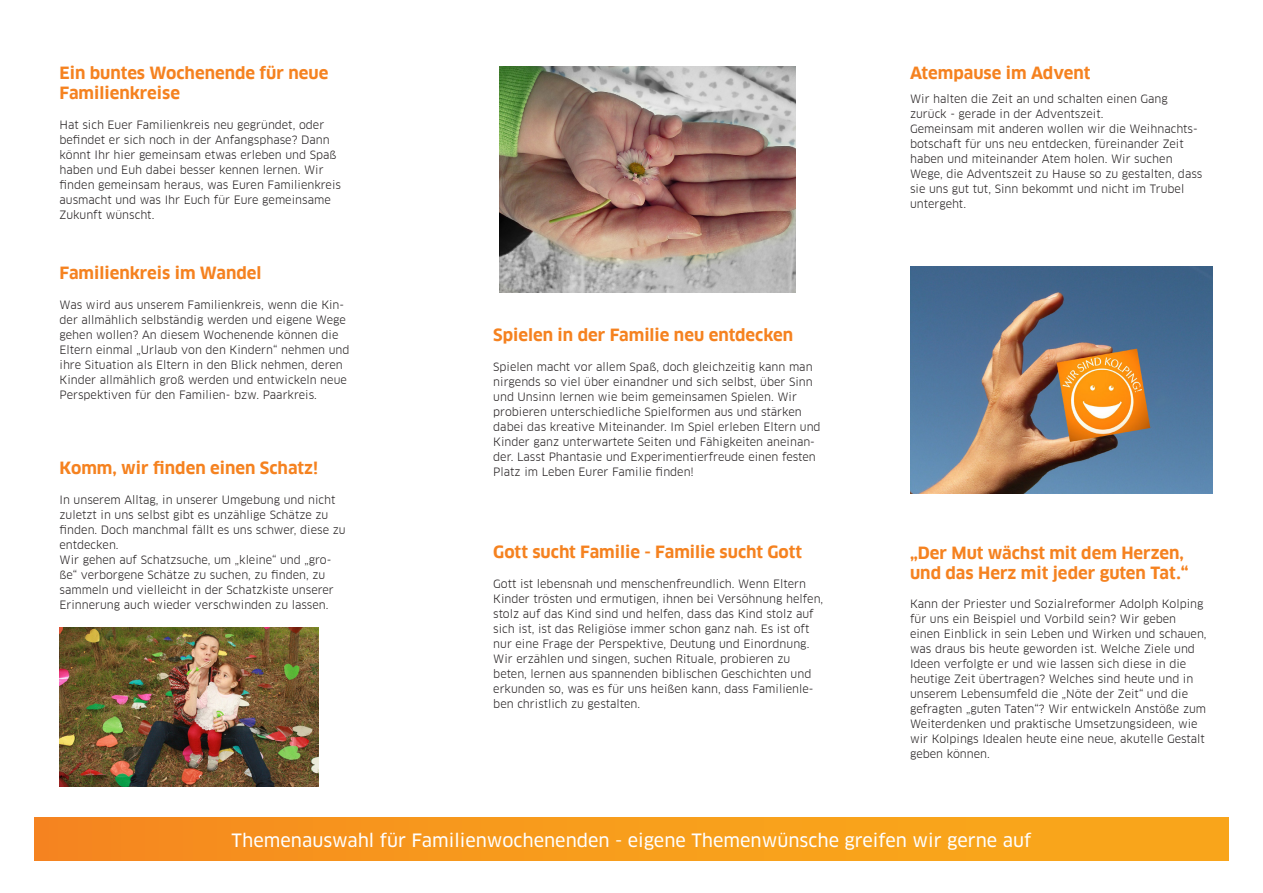
<style>
.page{position:relative;width:1263px;height:893px;background:#fff}
.page>*{position:absolute;margin:0;border:0;box-sizing:border-box;transform-origin:0 0}
.t1{font:18px "Clan OT News";color:#fff}
.Titel_Veranstaltung{font:700 16.5px/19.8px "Clan Offc";color:#f58220}
.Fließtext_neu{font:11.25px/15px "Clan Offc";color:#231f20}
</style>
<div class="page">
<div style="left:34px;top:817px;width:1195px;height:43px;background:linear-gradient(to right,#f68a1f,#faac1a)"></div>
<img style="left:910px;top:267px;width:302px;height:227px">
<img style="left:499px;top:66px;width:297px;height:227px">
<img style="left:60px;top:627px;width:259px;height:159px">
<p class="Titel_Veranstaltung" style="left:60px;top:63px;width:270px">Ein buntes Wochenende für neue<br>Familienkreise</p>
<p class="Fließtext_neu" style="left:60px;top:117px;width:283px">Hat sich Euer Familienkreis neu gegründet, oder befindet er sich noch in der Anfangsphase? Dann könnt Ihr hier gemeinsam etwas erleben und Spaß haben und Euh dabei besser kennen lernen. Wir finden gemeinsam heraus, was Euren Familienkreis ausmacht und was Ihr Euch für Eure gemeinsame Zukunft wünscht.</p>
<p class="Titel_Veranstaltung" style="left:60px;top:263px;width:204px">Familienkreis im Wandel</p>
<p class="Fließtext_neu" style="left:60px;top:297px;width:291px">Was wird aus unserem Familienkreis, wenn die Kin&shy;der allmählich selbständig werden und eigene Wege gehen wollen? An diesem Wochenende können die Eltern einmal „Urlaub von den Kindern“ nehmen und ihre Situation als Eltern in den Blick nehmen, deren Kinder allmählich groß werden und entwickeln neue Perspektiven für den Familien- bzw. Paarkreis.</p>
<p class="Titel_Veranstaltung" style="left:60px;top:458px;width:260px">Komm, wir finden einen Schatz!</p>
<p class="Fließtext_neu" style="left:60px;top:492px;width:288px">In unserem Alltag, in unserer Umgebung und nicht zuletzt in uns selbst gibt es unzählige Schätze zu finden. Doch manchmal fällt es uns schwer, diese zu entdecken.</p>
<p class="Fließtext_neu" style="left:60px;top:552px;width:276px">Wir gehen auf Schatzsuche, um „kleine“ und „gro&shy;ße“ verborgene Schätze zu suchen, zu finden, zu sammeln und vielleicht in der Schatzkiste unserer Erinnerung auch wieder verschwinden zu lassen.</p>
<p class="Titel_Veranstaltung" style="left:493px;top:326px;width:301px">Spielen in der Familie neu entdecken</p>
<p class="Fließtext_neu" style="left:493px;top:360px;width:329px">Spielen macht vor allem Spaß, doch gleichzeitig kann man nirgends so viel über einandner und sich selbst, über Sinn und Unsinn lernen wie beim gemeinsamen Spielen. Wir probieren unterschiedliche Spielformen aus und stärken dabei das kreative Miteinander. Im Spiel erleben Eltern und Kinder ganz unterwartete Seiten und Fähigkeiten aneinan&shy;der. Lasst Phantasie und Experimentierfreude einen festen Platz im Leben Eurer Familie finden!</p>
<p class="Titel_Veranstaltung" style="left:493px;top:542px;width:310px">Gott sucht Familie - Familie sucht Gott</p>
<p class="Fließtext_neu" style="left:493px;top:576px;width:332px">Gott ist lebensnah und menschenfreundlich. Wenn Eltern Kinder trösten und ermutigen, ihnen bei Versöhnung helfen, stolz auf das Kind sind und helfen, dass das Kind stolz auf sich ist, ist das Religiöse immer schon ganz nah. Es ist oft nur eine Frage der Perspektive, Deutung und Einordnung.<br>Wir erzählen und singen, suchen Rituale, probieren zu beten, lernen aus spannenden biblischen Geschichten und erkunden so, was es für uns heißen kann, dass Familienle&shy;ben christlich zu gestalten.</p>
<p class="Titel_Veranstaltung" style="left:910px;top:63px;width:182px">Atempause im Advent</p>
<p class="Fließtext_neu" style="left:910px;top:91px;width:259px">Wir halten die Zeit an und schalten einen Gang zurück - gerade in der Adventszeit.</p>
<p class="Fließtext_neu" style="left:910px;top:121px;width:294px">Gemeinsam mit anderen wollen wir die Weihnachts&shy;botschaft für uns neu entdecken, füreinander Zeit haben und miteinander Atem holen. Wir suchen Wege, die Adventszeit zu Hause so zu gestalten, dass sie uns gut tut, Sinn bekommt und nicht im Trubel untergeht.</p>
<p class="Titel_Veranstaltung" style="left:910px;top:544px;width:280px">„Der Mut wächst mit dem Herzen, und das Herz mit jeder guten Tat.“</p>
<p class="Fließtext_neu" style="left:910px;top:596px;width:298px">Kann der Priester und Sozialreformer Adolph Kolping für uns ein Beispiel und Vorbild sein? Wir geben einen Einblick in sein Leben und Wirken und schauen, was draus bis heute geworden ist. Welche Ziele und Ideen verfolgte er und wie lassen sich diese in die heutige Zeit übertragen? Welches sind heute und in unserem Lebensumfeld die „Nöte der Zeit“ und die gefragten „guten Taten“? Wir entwickeln Anstöße zum Weiterdenken und praktische Umsetzungsideen, wie wir Kolpings Idealen heute eine neue, akutelle Gestalt geben können.</p>
<p class="t1" style="left:232px;top:829px;width:801px">Themenauswahl für Familienwochenenden - eigene Themenwünsche greifen wir gerne auf</p>
</div>
